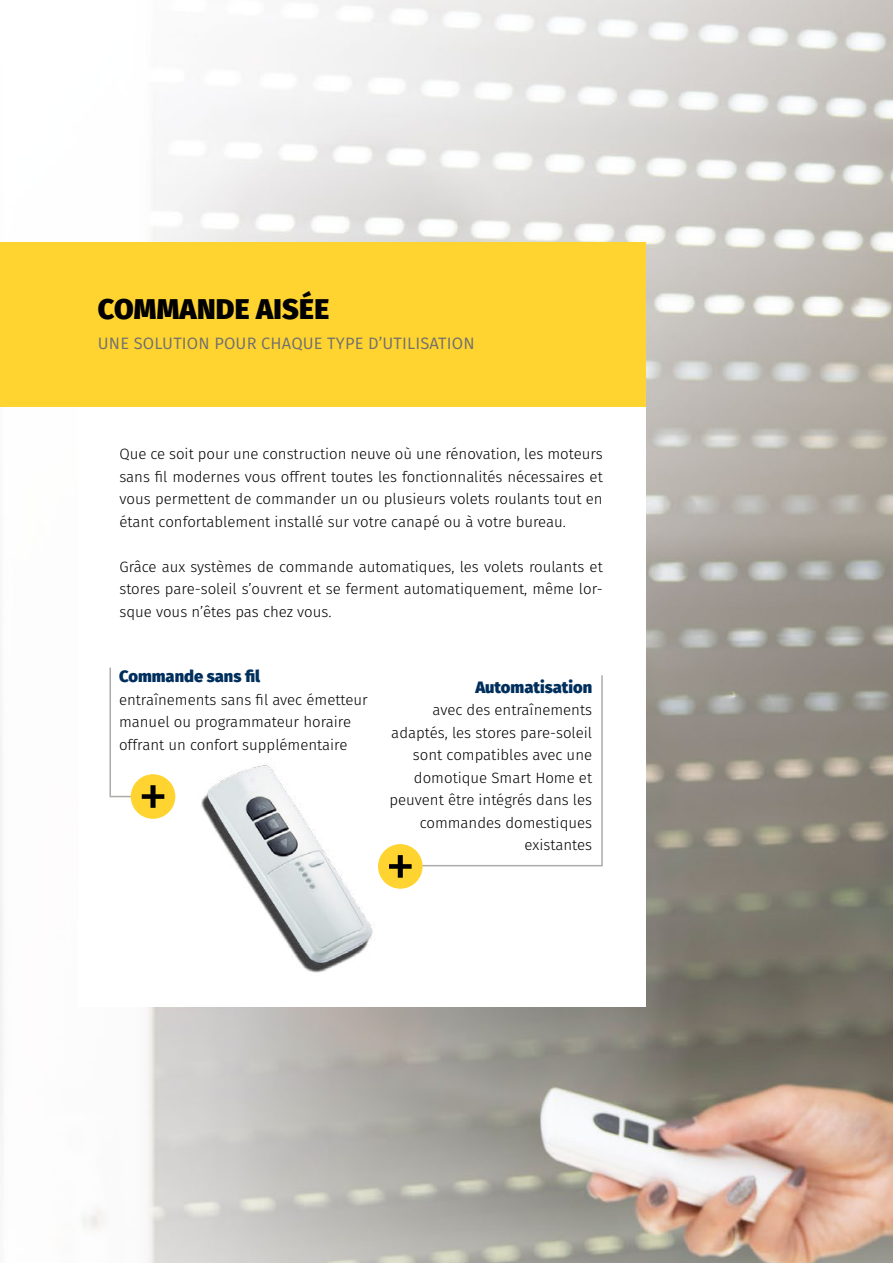
<style>
.page{position:relative;width:893px;height:1263px;background:#fff}
.page>*{position:absolute;margin:0;border:0;box-sizing:border-box;transform-origin:0 0}
.t1{font:800 28.5px "Fira Sans";letter-spacing:.01em;color:#000}
.t2{font:16.5px "Fira Sans";letter-spacing:.01em;color:#6f6f6e}
.t3{font:800 16.5px "Fira Sans";color:#002f5d}
.t4{font:300 15px/22.5px "Fira Sans";color:#000;text-align:justify}
</style>
<div class="page">
<img style="left:0;top:0;width:893px;height:1263px">
<div style="left:78px;top:256px;width:568px;height:751px;background:#fff"></div>
<div style="left:0;top:242px;width:645px;height:165px;background:#ffd431"></div>
<img style="left:158px;top:763px;width:223px;height:210px">
<div style="left:378px;top:844px;width:45px;height:45px;background:#ffd431;border-radius:50%"></div>
<svg style="left:389px;top:675px;width:214px;height:203px"></svg>
<div style="left:131px;top:774px;width:44px;height:45px;background:#ffd431;border-radius:50%"></div>
<svg style="left:109px;top:667px;width:55px;height:141px"></svg>
<h1 class="t1" style="left:98px;top:284px;width:233px">COMMANDE AISÉE</h1>
<p class="t2" style="left:98px;top:331px;width:378px">UNE SOLUTION POUR CHAQUE TYPE D’UTILISATION</p>
<p class="t4" style="left:119px;top:443px;width:485px">Que ce soit pour une construction neuve où une rénovation, les moteurs sans fil modernes vous offrent toutes les fonctionnalités nécessaires et vous permettent de commander un ou plusieurs volets roulants tout en étant confortablement installé sur votre canapé ou à votre bureau.</p>
<p class="t4" style="left:119px;top:555px;width:485px">Grâce aux systèmes de commande automatiques, les volets roulants et stores pare-soleil s’ouvrent et se ferment automatiquement, même lor&shy;sque vous n’êtes pas chez vous.</p>
<p class="t3" style="left:119px;top:662px;width:143px">Commande sans fil</p>
<p class="t4" style="left:119px;top:688px;width:250px;text-align:left">entraînements sans fil avec émetteur manuel ou programmateur horaire offrant un confort supplémentaire</p>
<p class="t3" style="left:475px;top:672px;width:118px">Automatisation</p>
<p class="t4" style="left:389px;top:698px;width:204px;text-align:right">avec des entraînements adaptés, les stores pare-soleil sont compatibles avec une domotique Smart Home et peuvent être intégrés dans les commandes domestiques existantes</p>
</div>
